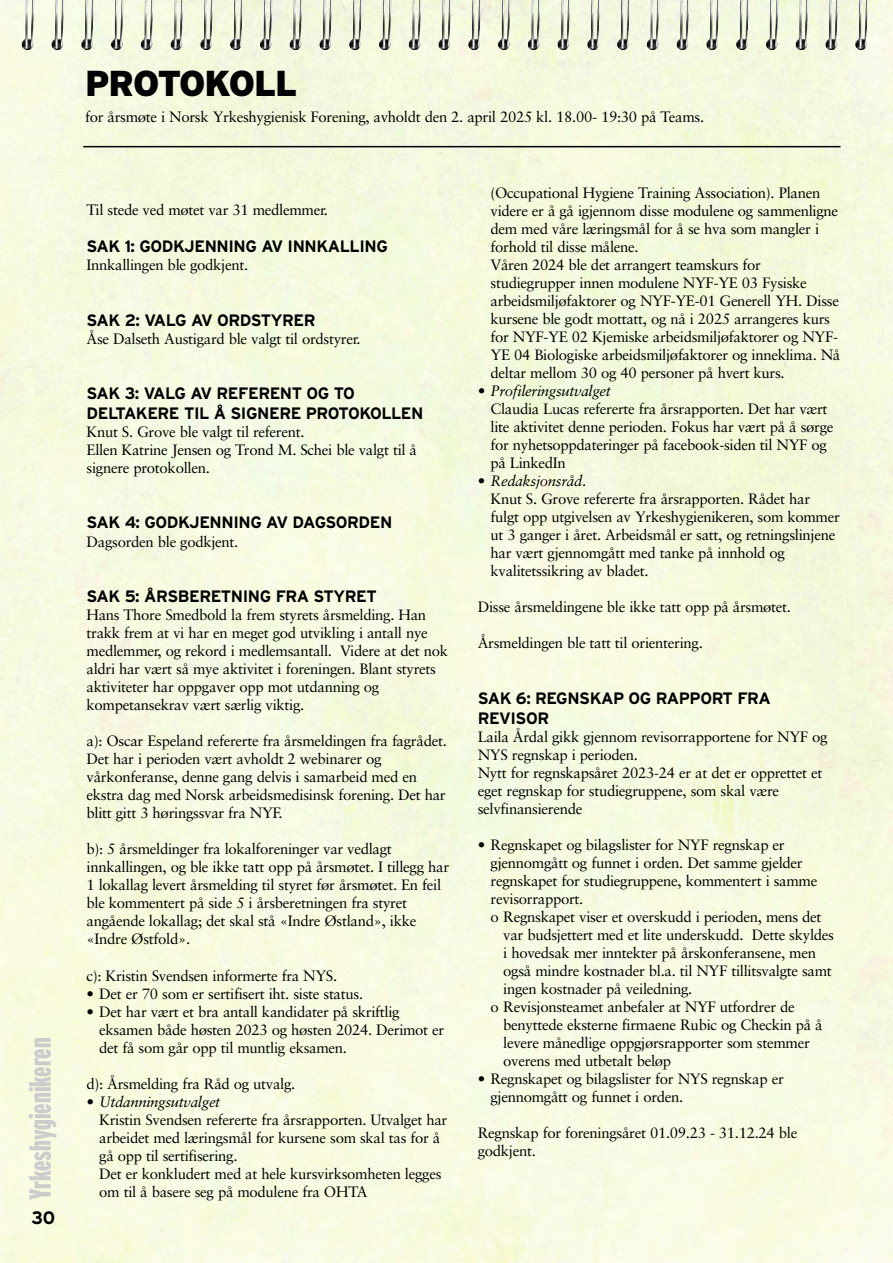
<style>
.page{position:relative;width:893px;height:1263px;background:#fff}
.page>*{position:absolute;margin:0;border:0;box-sizing:border-box;transform-origin:0 0}
.t1{font:900 36px "Interstate";letter-spacing:-.03em;color:#000}
.t2{font:900 extra-condensed 30.3px "Interstate";color:#ccc}
.t3{font:700 18px "Interstate";color:#000}
.t4{font:700 16.5px/19.5px "Interstate";letter-spacing:-.03em;color:#000}
.t5{font:15px/18px "Sabon";letter-spacing:-.02em;color:#000}
.t6{font:italic 15px "Sabon";letter-spacing:-.02em;color:#000}
.s1{font-style:normal}
</style>
<div class="page">
<img style="left:0;top:0;width:893px;height:1263px">
<img style="left:21px;top:0;width:14px;height:51px">
<img style="left:51px;top:0;width:13px;height:51px">
<img style="left:81px;top:0;width:13px;height:51px">
<img style="left:111px;top:0;width:13px;height:51px">
<img style="left:141px;top:0;width:13px;height:51px">
<img style="left:170px;top:0;width:13px;height:51px">
<img style="left:200px;top:0;width:13px;height:51px">
<img style="left:230px;top:0;width:13px;height:51px">
<img style="left:260px;top:0;width:13px;height:51px">
<img style="left:289px;top:0;width:13px;height:51px">
<img style="left:319px;top:0;width:13px;height:51px">
<img style="left:349px;top:0;width:13px;height:51px">
<img style="left:379px;top:0;width:13px;height:51px">
<img style="left:408px;top:0;width:14px;height:51px">
<img style="left:438px;top:0;width:13px;height:51px">
<img style="left:468px;top:0;width:13px;height:51px">
<img style="left:498px;top:0;width:13px;height:51px">
<img style="left:527px;top:0;width:14px;height:51px">
<img style="left:557px;top:0;width:13px;height:51px">
<img style="left:587px;top:0;width:13px;height:51px">
<img style="left:617px;top:0;width:13px;height:51px">
<img style="left:647px;top:0;width:13px;height:51px">
<img style="left:676px;top:0;width:13px;height:51px">
<img style="left:706px;top:0;width:13px;height:51px">
<img style="left:736px;top:0;width:13px;height:51px">
<img style="left:766px;top:0;width:13px;height:51px">
<img style="left:795px;top:0;width:13px;height:51px">
<img style="left:825px;top:0;width:13px;height:51px">
<img style="left:855px;top:0;width:13px;height:51px">
<hr style="left:83px;top:146px;width:757px;height:1px;background:#000">
<p class="t2" style="left:29px;top:1200px;width:164px;rotate:-90deg">Yrkeshygienikeren</p>
<p class="t3" style="left:31px;top:1211px;width:25px">30</p>
<p class="t1" style="left:85px;top:70px;width:214px">PROTOKOLL</p>
<p class="t5" style="left:85px;top:109px;width:621px">for årsmøte i Norsk Yrkeshygienisk Forening, avholdt den 2. april 2025 kl. 18.00- 19:30 på Teams.</p>
<p class="t5" style="left:87px;top:202px;width:243px">Til stede ved møtet var 31 medlemmer.</p>
<p class="t4" style="left:87px;top:238px;width:303px">SAK 1: GODKJENNING AV INNKALLING</p>
<p class="t5" style="left:87px;top:257px;width:163px">Innkallingen ble godkjent.</p>
<p class="t4" style="left:87px;top:312px;width:231px">SAK 2: VALG AV ORDSTYRER</p>
<p class="t5" style="left:87px;top:331px;width:276px">Åse Dalseth Austigard ble valgt til ordstyrer.</p>
<p class="t4" style="left:87px;top:385px;width:338px">SAK 3: VALG AV REFERENT OG TO<br>DELTAKERE TIL Å SIGNERE PROTOKOLLEN</p>
<p class="t5" style="left:87px;top:424px;width:220px">Knut S. Grove ble valgt til referent.</p>
<p class="t5" style="left:87px;top:442px;width:332px">Ellen Katrine Jensen og Trond M. Schei ble valgt til å signere protokollen.</p>
<p class="t4" style="left:87px;top:514px;width:307px">SAK 4: GODKJENNING AV DAGSORDEN</p>
<p class="t5" style="left:87px;top:534px;width:153px">Dagsorden ble godkjent.</p>
<p class="t4" style="left:87px;top:588px;width:292px">SAK 5: ÅRSBERETNING FRA STYRET</p>
<p class="t5" style="left:87px;top:607px;width:363px">Hans Thore Smedbold la frem styrets årsmelding. Han trakk frem at vi har en meget god utvikling i antall nye medlemmer, og rekord i medlemsantall. Videre at det nok aldri har vært så mye aktivitet i foreningen. Blant styrets aktiviteter har oppgaver opp mot utdanning og kompetansekrav vært særlig viktig.</p>
<p class="t5" style="left:87px;top:733px;width:362px">a): Oscar Espeland refererte fra årsmeldingen fra fagrådet.<br>Det har i perioden vært avholdt 2 webinarer og vårkonferanse, denne gang delvis i samarbeid med en ekstra dag med Norsk arbeidsmedisinsk forening. Det har blitt gitt 3 høringssvar fra NYF.</p>
<p class="t5" style="left:87px;top:841px;width:364px">b): 5 årsmeldinger fra lokalforeninger var vedlagt innkallingen, og ble ikke tatt opp på årsmøtet. I tillegg har 1 lokallag levert årsmelding til styret før årsmøtet. En feil ble kommentert på side 5 i årsberetningen fra styret angående lokallag; det skal stå «Indre Østland», ikke «Indre Østfold».</p>
<p class="t5" style="left:87px;top:967px;width:252px">c): Kristin Svendsen informerte fra NYS.</p>
<p class="t5" style="left:87px;top:985px;width:278px">• Det er 70 som er sertifisert iht. siste status.</p>
<p class="t5" style="left:99px;top:1003px;width:347px;text-indent:-13px">• Det har vært et bra antall kandidater på skriftlig eksamen både høsten 2023 og høsten 2024. Derimot er det få som går opp til muntlig eksamen.</p>
<p class="t5" style="left:87px;top:1076px;width:210px">d): Årsmelding fra Råd og utvalg.</p>
<p class="t6" style="left:87px;top:1095px;width:135px">• Utdanningsutvalget</p>
<p class="t5" style="left:99px;top:1112px;width:350px">Kristin Svendsen refererte fra årsrapporten. Utvalget har arbeidet med læringsmål for kursene som skal tas for å gå opp til sertifisering.</p>
<p class="t5" style="left:99px;top:1166px;width:344px">Det er konkludert med at hele kursvirksomheten legges om til å basere seg på modulene fra OHTA</p>
<p class="t5" style="left:490px;top:185px;width:349px">(Occupational Hygiene Training Association). Planen videre er å gå igjennom disse modulene og sammenligne dem med våre læringsmål for å se hva som mangler i forhold til disse målene.</p>
<p class="t5" style="left:490px;top:257px;width:351px">Våren 2024 ble det arrangert teamskurs for studiegrupper innen modulene NYF-YE 03 Fysiske arbeidsmiljøfaktorer og NYF-YE-01 Generell YH. Disse kursene ble godt mottatt, og nå i 2025 arrangeres kurs for NYF-YE 02 Kjemiske arbeidsmiljøfaktorer og NYF-YE 04 Biologiske arbeidsmiljøfaktorer og inneklima. Nå deltar mellom 30 og 40 personer på hvert kurs.</p>
<p class="t6" style="left:478px;top:385px;width:135px">• Profileringsutvalget</p>
<p class="t5" style="left:490px;top:401px;width:345px">Claudia Lucas refererte fra årsrapporten. Det har vært lite aktivitet denne perioden. Fokus har vært på å sørge for nyhetsoppdateringer på facebook-siden til NYF og på LinkedIn</p>
<p class="t6" style="left:478px;top:475px;width:110px"><span class="s1">•</span> Redaksjonsråd<span class="s1">.</span></p>
<p class="t5" style="left:490px;top:491px;width:351px">Knut S. Grove refererte fra årsrapporten. Rådet har fulgt opp utgivelsen av Yrkeshygienikeren, som kommer ut 3 ganger i året. Arbeidsmål er satt, og retningslinjene har vært gjennomgått med tanke på innhold og kvalitetssikring av bladet.</p>
<p class="t5" style="left:478px;top:599px;width:315px">Disse årsmeldingene ble ikke tatt opp på årsmøtet.</p>
<p class="t5" style="left:478px;top:635px;width:227px">Årsmeldingen ble tatt til orientering.</p>
<p class="t4" style="left:478px;top:690px;width:294px">SAK 6: REGNSKAP OG RAPPORT FRA<br>REVISOR</p>
<p class="t5" style="left:478px;top:729px;width:351px">Laila Årdal gikk gjennom revisorrapportene for NYF og<br>NYS regnskap i perioden.</p>
<p class="t5" style="left:478px;top:765px;width:346px">Nytt for regnskapsåret 2023-24 er at det er opprettet et eget regnskap for studiegruppene, som skal være selvfinansierende</p>
<p class="t5" style="left:490px;top:837px;width:328px;text-indent:-13px">• Regnskapet og bilagslister for NYF regnskap er gjennomgått og funnet i orden. Det samme gjelder regnskapet for studiegruppene, kommentert i samme revisorrapport.</p>
<p class="t5" style="left:503px;top:909px;width:332px;text-indent:-13px">o Regnskapet viser et overskudd i perioden, mens det var budsjettert med et lite underskudd. Dette skyldes i hovedsak mer inntekter på årskonferansene, men også mindre kostnader bl.a. til NYF tillitsvalgte samt ingen kostnader på veiledning.</p>
<p class="t5" style="left:503px;top:999px;width:321px;text-indent:-13px">o Revisjonsteamet anbefaler at NYF utfordrer de benyttede eksterne firmaene Rubic og Checkin på å levere månedlige oppgjørsrapporter som stemmer overens med utbetalt beløp</p>
<p class="t5" style="left:490px;top:1071px;width:295px;text-indent:-13px">• Regnskapet og bilagslister for NYS regnskap er gjennomgått og funnet i orden.</p>
<p class="t5" style="left:478px;top:1125px;width:321px">Regnskap for foreningsåret 01.09.23 - 31.12.24 ble godkjent.</p>
</div>
